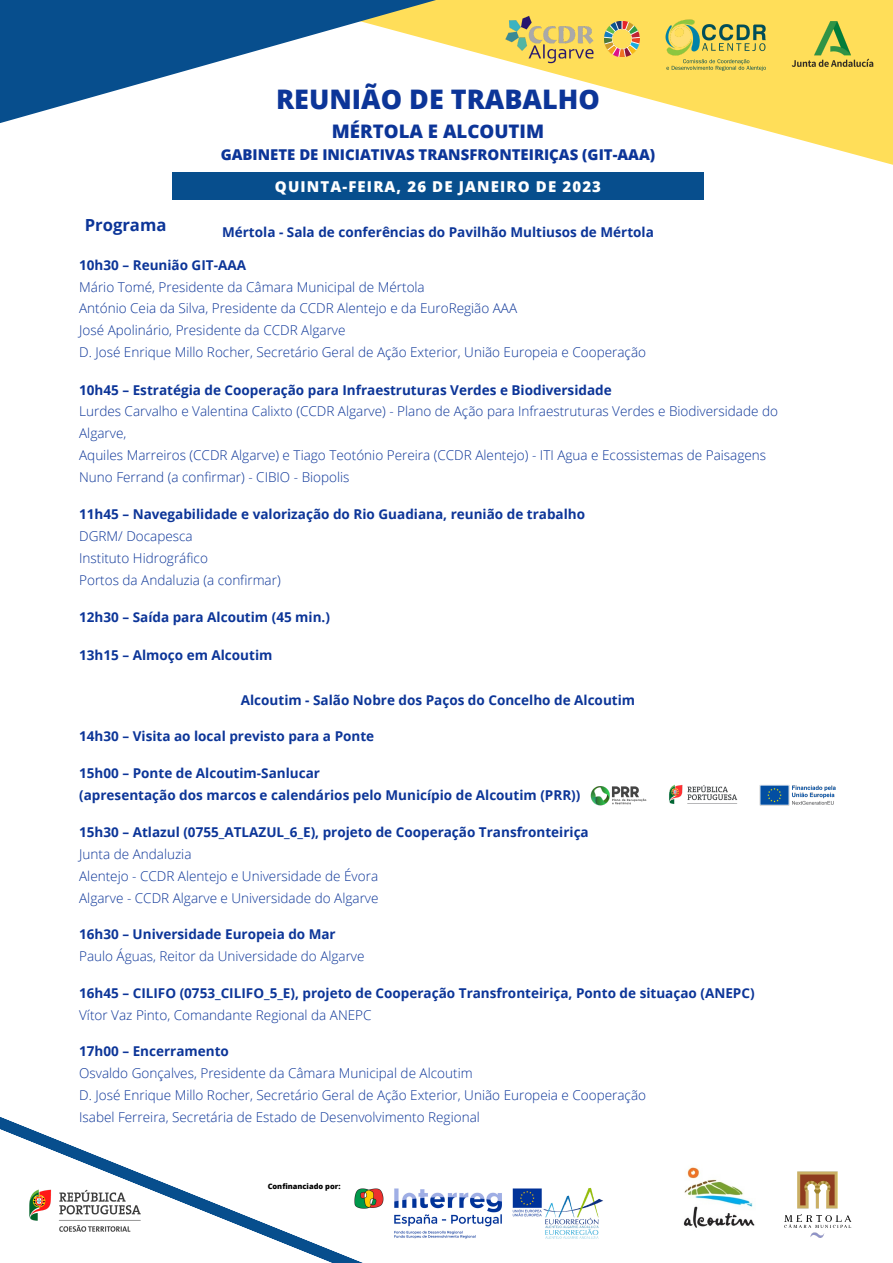
<style>
.page{position:relative;width:893px;height:1263px;background:#fff}
.page>*{position:absolute;margin:0;border:0;box-sizing:border-box;transform-origin:0 0}
.t1{font:800 26.92px "Open Sans";color:#0c3598}
.t2{font:800 18.67px "Open Sans";color:#0c3598}
.t3{font:700 16.65px "Open Sans";color:#0c3598}
.t4{font:800 15px "Open Sans";letter-spacing:.075em;color:#fff}
.t5{font:800 14.92px "Open Sans";color:#0c3598}
.t6{font:300 13.5px/22px "Open Sans";color:#0c3598}
.t7{font:700 13.5px/22px "Open Sans";color:#0c3598}
.t8{font:800 7.5px "Open Sans";color:#000}
</style>
<div class="page">
<svg style="left:0;top:1117px;width:363px;height:146px"></svg>
<div style="left:172px;top:172px;width:532px;height:28px;background:#074e8d"></div>
<img style="left:590px;top:784px;width:246px;height:22px">
<svg style="left:529px;top:0;width:364px;height:165px;fill:#ffde59"></svg>
<svg style="left:0;top:0;width:529px;height:123px"></svg>
<img style="left:683px;top:1167px;width:72px;height:61px">
<img style="left:784px;top:1171px;width:68px;height:67px">
<img style="left:18px;top:1178px;width:133px;height:66px">
<img style="left:659px;top:15px;width:116px;height:59px">
<img style="left:780px;top:8px;width:104px;height:73px">
<img style="left:605px;top:22px;width:35px;height:35px">
<img style="left:499px;top:8px;width:101px;height:62px">
<img style="left:341px;top:1175px;width:262px;height:69px">
<h1 class="t1" style="left:276px;top:80px;width:325px">REUNIÃO DE TRABALHO</h1>
<h2 class="t2" style="left:332px;top:118px;width:214px">MÉRTOLA E ALCOUTIM</h2>
<p class="t5" style="left:221px;top:144px;width:436px">GABINETE DE INICIATIVAS TRANSFRONTEIRIÇAS (GIT-AAA)</p>
<p class="t4" style="left:275px;top:175px;width:327px">QUINTA-FEIRA, 26 DE JANEIRO DE 2023</p>
<p class="t3" style="left:85px;top:213px;width:83px">Programa</p>
<p class="t7" style="left:222px;top:221px;width:433px">Mértola - Sala de conferências do Pavilhão Multiusos de Mértola</p>
<p class="t7" style="left:79px;top:253px;width:168px">10h30 – Reunião GIT-AAA</p>
<p class="t6" style="left:79px;top:275px;width:568px">Mário Tomé, Presidente da Câmara Municipal de Mértola<br>António Ceia da Silva, Presidente da CCDR Alentejo e da EuroRegião AAA<br>José Apolinário, Presidente da CCDR Algarve<br>D. José Enrique Millo Rocher, Secretário Geral de Ação Exterior, União Europeia e Cooperação</p>
<p class="t7" style="left:79px;top:378px;width:534px">10h45 – Estratégia de Cooperação para Infraestruturas Verdes e Biodiversidade</p>
<p class="t6" style="left:79px;top:400px;width:700px">Lurdes Carvalho e Valentina Calixto (CCDR Algarve) - Plano de Ação para Infraestruturas Verdes e Biodiversidade do Algarve,<br>Aquiles Marreiros (CCDR Algarve) e Tiago Teotónio Pereira (CCDR Alentejo) - ITI Agua e Ecossistemas de Paisagens Nuno Ferrand (a confirmar) - CIBIO - Biopolis</p>
<p class="t7" style="left:79px;top:503px;width:507px">11h45 – Navegabilidade e valorização do Rio Guadiana, reunião de trabalho</p>
<p class="t6" style="left:79px;top:525px;width:203px">DGRM/ Docapesca<br>Instituto Hidrográfico<br>Portos da Andaluzia (a confirmar)</p>
<p class="t7" style="left:79px;top:606px;width:252px">12h30 – Saída para Alcoutim (45 min.)</p>
<p class="t7" style="left:79px;top:643px;width:195px">13h15 – Almoço em Alcoutim</p>
<p class="t7" style="left:241px;top:688px;width:396px">Alcoutim - Salão Nobre dos Paços do Concelho de Alcoutim</p>
<p class="t7" style="left:79px;top:725px;width:297px">14h30 – Visita ao local previsto para a Ponte</p>
<p class="t7" style="left:79px;top:761px;width:503px">15h00 – Ponte de Alcoutim-Sanlucar<br>(apresentação dos marcos e calendários pelo Município de Alcoutim (PRR))</p>
<p class="t7" style="left:79px;top:821px;width:511px">15h30 – Atlazul (0755_ATLAZUL_6_E), projeto de Cooperação Transfronteiriça</p>
<p class="t6" style="left:79px;top:843px;width:301px">Junta de Andaluzia<br>Alentejo - CCDR Alentejo e Universidade de Évora<br>Algarve - CCDR Algarve e Universidade do Algarve</p>
<p class="t7" style="left:79px;top:923px;width:258px">16h30 – Universidade Europeia do Mar</p>
<p class="t6" style="left:79px;top:945px;width:287px">Paulo Águas, Reitor da Universidade do Algarve</p>
<p class="t7" style="left:79px;top:982px;width:677px">16h45 – CILIFO (0753_CILIFO_5_E), projeto de Cooperação Transfronteiriça, Ponto de situaçao (ANEPC)</p>
<p class="t6" style="left:79px;top:1003px;width:294px">Vítor Vaz Pinto, Comandante Regional da ANEPC</p>
<p class="t7" style="left:79px;top:1040px;width:151px">17h00 – Encerramento</p>
<p class="t6" style="left:79px;top:1062px;width:568px">Osvaldo Gonçalves, Presidente da Câmara Municipal de Alcoutim<br>D. José Enrique Millo Rocher, Secretário Geral de Ação Exterior, União Europeia e Cooperação<br>Isabel Ferreira, Secretária de Estado de Desenvolvimento Regional</p>
<p class="t8" style="left:268px;top:1181px;width:74px">Confinanciado por:</p>
</div>
